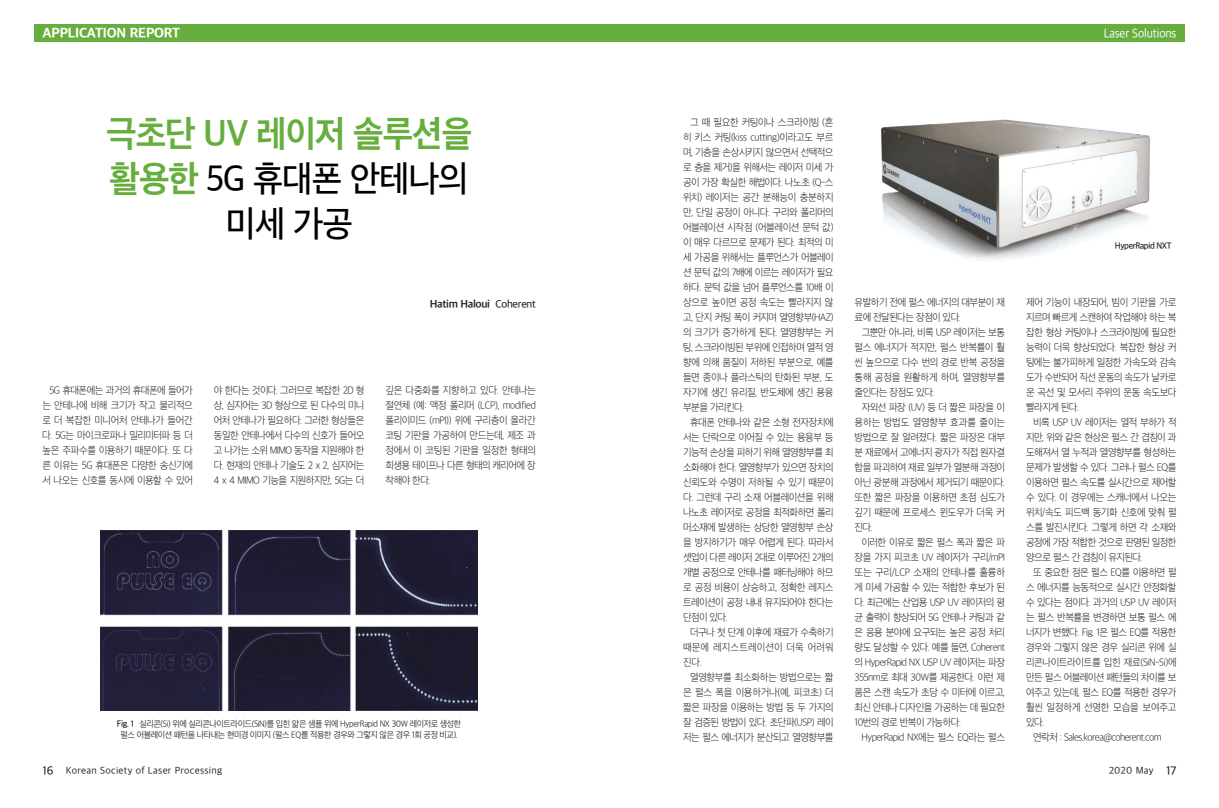
<style>
.page{position:relative;width:1219px;height:808px;background:#fff}
.page>*{position:absolute;margin:0;border:0;box-sizing:border-box;transform-origin:0 0}
.t1{font:700 37px/45px "Apple SD Gothic Neo";letter-spacing:-.025em;color:#66ae3d;text-align:center;scale:.95 1}
.t2{font:800 14px "Apple SD Gothic Neo";letter-spacing:-.01em;color:#fff}
.t3{font:13px "Apple SD Gothic Neo";letter-spacing:-.01em;color:#fff;scale:.9 1}
.t4{font:700 11px "Apple SD Gothic Neo";letter-spacing:-.03em;color:#231f20}
.t5{font:200 10.5px/15px "Apple SD Gothic Neo";letter-spacing:-.045em;color:#231f20;text-align:justify;scale:.95 1}
.t6{font:10px "Apple SD Gothic Neo";letter-spacing:.03em;color:#231f20}
.t7{font:300 9px/11px "Apple SD Gothic Neo";letter-spacing:-.045em;color:#231f20;text-align:center;scale:.95 1}
.t8{font:600 9px "Apple SD Gothic Neo";letter-spacing:-.04em;color:#231f20;scale:.95 1}
.s1{font-weight:500;color:#000}
.s2{font-weight:500}
.s3{font-weight:600}
.s4{font-weight:500;font-size:12px}
</style>
<div class="page">
<img style="left:101px;top:530px;width:376px;height:181px">
<img style="left:881px;top:119px;width:269px;height:142px">
<div style="left:609px;top:24px;width:576px;height:17px;background:#66ae3d"></div>
<div style="left:34px;top:24px;width:575px;height:17px;background:#66ae3d"></div>
<h2 class="t2" style="left:43px;top:26px;width:139px">APPLICATION REPORT</h2>
<p class="t3" style="left:1104px;top:26px;width:82px">Laser Solutions</p>
<h1 class="t1" style="left:106px;top:114px;width:387px">극초단 UV 레이저 솔루션을 활용한 <span class="s1">5G 휴대폰 안테나의 미세 가공</span></h1>
<p class="t4" style="left:430px;top:298px;width:108px">Hatim Haloui <span class="s2">Coherent</span></p>
<p class="t5" style="left:42px;top:383px;width:160px;text-indent:7px">5G 휴대폰에는 과거의 휴대폰에 들어가 는 안테나에 비해 크기가 작고 물리적으 로 더 복잡한 미니어처 안테나가 들어간 다. 5G는 마이크로파나 밀리미터파 등 더 높은 주파수를 이용하기 때문이다. 또 다 른 이유는 5G 휴대폰은 다양한 송신기에 서 나오는 신호를 동시에 이용할 수 있어</p>
<p class="t5" style="left:214px;top:383px;width:160px">야 한다는 것이다. 그러므로 복잡한 2D 형 상, 심지어는 3D 형상으로 된 다수의 미니 어처 안테나가 필요하다. 그러한 형상들은 동일한 안테나에서 다수의 신호가 들어오 고 나가는 소위 MIMO 동작을 지원해야 한 다. 현재의 안테나 기술도 2 x 2, 심지어는 4 x 4 MIMO 기능을 지원하지만, 5G는 더</p>
<p class="t5" style="left:385px;top:383px;width:160px">깊은 다중화를 지향하고 있다. 안테나는 절연체 (예: 액정 폴리머 (LCP), modified 폴리이미드 (mPI)) 위에 구리층이 올라간 코팅 기판을 가공하여 만드는데, 제조 과 정에서 이 코팅된 기판을 일정한 형태의 희생용 테이프나 다른 형태의 캐리어에 장 착해야 한다.</p>
<p class="t7" style="left:117px;top:719px;width:364px"><span class="s3">Fig. 1</span> 실리콘(Si) 위에 실리콘나이트라이드(SiN)를 입힌 얇은 샘플 위에 HyperRapid NX 30W 레이저로 생성한 펄스 어블레이션 패턴을 나타내는 현미경 이미지 (펄스 EQ를 적용한 경우와 그렇지 않은 경우 1회 공정 비교).</p>
<p class="t5" style="left:683px;top:115px;width:160px;text-indent:7px">그 때 필요한 커팅이나 스크라이빙 (흔 히 키스 커팅(kiss cutting)이라고도 부르 며, 기층을 손상시키지 않으면서 선택적으 로 층을 제거)을 위해서는 레이저 미세 가 공이 가장 확실한 해법이다. 나노초 (Q-스 위치) 레이저는 공간 분해능이 충분하지 만, 단일 공정이 아니다. 구리와 폴리머의 어블레이션 시작점 (어블레이션 문턱 값) 이 매우 다르므로 문제가 된다. 최적의 미 세 가공을 위해서는 플루언스가 어블레이 션 문턱 값의 7배에 이르는 레이저가 필요 하다. 문턱 값을 넘어 플루언스를 10배 이 상으로 높이면 공정 속도는 빨라지지 않 고, 단지 커팅 폭이 커지며 열영향부(HAZ) 의 크기가 증가하게 된다. 열영향부는 커 팅, 스크라이빙된 부위에 인접하며 열적 영 향에 의해 품질이 저하된 부분으로, 예를 들면 종이나 플라스틱의 탄화된 부분, 도 자기에 생긴 유리질, 반도체에 생긴 용융 부분을 가리킨다.</p>
<p class="t5" style="left:683px;top:415px;width:160px;text-indent:7px">휴대폰 안테나와 같은 소형 전자장치에 서는 단락으로 이어질 수 있는 용융부 등 기능적 손상을 피하기 위해 열영향부를 최 소화해야 한다. 열영향부가 있으면 장치의 신뢰도와 수명이 저하될 수 있기 때문이 다. 그런데 구리 소재 어블레이션을 위해 나노초 레이저로 공정을 최적화하면 폴리 머소재에 발생하는 상당한 열영향부 손상 을 방지하기가 매우 어렵게 된다. 따라서 셋업이 다른 레이저 2대로 이루어진 2개의 개별 공정으로 안테나를 패터닝해야 하므 로 공정 비용이 상승하고, 정확한 레지스 트레이션이 공정 내내 유지되어야 한다는 단점이 있다.</p>
<p class="t5" style="left:683px;top:625px;width:160px;text-indent:7px">더구나 첫 단계 이후에 재료가 수축하기 때문에 레지스트레이션이 더욱 어려워 진다.</p>
<p class="t5" style="left:683px;top:670px;width:160px;text-indent:7px">열영향부를 최소화하는 방법으로는 짧 은 펄스 폭을 이용하거나(예, 피코초) 더 짧은 파장을 이용하는 방법 등 두 가지의 잘 검증된 방법이 있다. 초단파(USP) 레이 저는 펄스 에너지가 분산되고 열영향부를</p>
<p class="t5" style="left:855px;top:295px;width:160px">유발하기 전에 펄스 에너지의 대부분이 재 료에 전달된다는 장점이 있다.</p>
<p class="t5" style="left:855px;top:325px;width:160px;text-indent:7px">그뿐만 아니라, 비록 USP 레이저는 보통 펄스 에너지가 적지만, 펄스 반복률이 훨 씬 높으므로 다수 번의 경로 반복 공정을 통해 공정을 원활하게 하며, 열영향부를 줄인다는 장점도 있다.</p>
<p class="t5" style="left:854px;top:400px;width:160px;text-indent:7px">자외선 파장 (UV) 등 더 짧은 파장을 이 용하는 방법도 열영향부 효과를 줄이는 방법으로 잘 알려졌다. 짧은 파장은 대부 분 재료에서 고에너지 광자가 직접 원자결 합을 파괴하여 재료 일부가 열분해 과정이 아닌 광분해 과정에서 제거되기 때문이다. 또한 짧은 파장을 이용하면 초점 심도가 깊기 때문에 프로세스 윈도우가 더욱 커 진다.</p>
<p class="t5" style="left:854px;top:535px;width:160px;text-indent:7px">이러한 이유로 짧은 펄스 폭과 짧은 파 장을 가지 피코초 UV 레이저가 구리/mPI 또는 구리/LCP 소재의 안테나를 훌륭하 게 미세 가공할 수 있는 적합한 후보가 된 다. 최근에는 산업용 USP UV 레이저의 평 균 출력이 향상되어 5G 안테나 커팅과 같 은 응용 분야에 요구되는 높은 공정 처리 량도 달성할 수 있다. 예를 들면, Coherent 의 HyperRapid NX USP UV 레이저는 파장 355nm로 최대 30W를 제공한다. 이런 제 품은 스캔 속도가 초당 수 미터에 이르고, 최신 안테나 디자인을 가공하는 데 필요한 10번의 경로 반복이 가능하다.</p>
<p class="t5" style="left:862px;top:730px;width:153px">HyperRapid NX에는 펄스 EQ라는 펄스</p>
<p class="t8" style="left:1115px;top:241px;width:61px">HyperRapid NXT</p>
<p class="t5" style="left:1026px;top:295px;width:160px">제어 기능이 내장되어, 빔이 기판을 가로 지르며 빠르게 스캔하여 작업해야 하는 복 잡한 형상 커팅이나 스크라이빙에 필요한 능력이 더욱 향상되었다. 복잡한 형상 커 팅에는 불가피하게 일정한 가속도와 감속 도가 수반되어 직선 운동의 속도가 날카로 운 곡선 및 모서리 주위의 운동 속도보다 빨라지게 된다.</p>
<p class="t5" style="left:1026px;top:415px;width:160px;text-indent:7px">비록 USP UV 레이저는 열적 부하가 적 지만, 위와 같은 현상은 펄스 간 겹침이 과 도해져서 열 누적과 열영향부를 형성하는 문제가 발생할 수 있다. 그러나 펄스 EQ를 이용하면 펄스 속도를 실시간으로 제어할 수 있다. 이 경우에는 스캐너에서 나오는 위치/속도 피드백 동기화 신호에 맞춰 펄 스를 발진시킨다. 그렇게 하면 각 소재와 공정에 가장 적합한 것으로 판명된 일정한 양으로 펄스 간 겹침이 유지된다.</p>
<p class="t5" style="left:1026px;top:565px;width:160px;text-indent:7px">또 중요한 점은 펄스 EQ를 이용하면 펄 스 에너지를 능동적으로 실시간 안정화할 수 있다는 점이다. 과거의 USP UV 레이저 는 펄스 반복률을 변경하면 보통 펄스 에 너지가 변했다. Fig. 1은 펄스 EQ를 적용한 경우와 그렇지 않은 경우 실리콘 위에 실 리콘나이트라이트를 입힌 재료(SiN-Si)에 만든 펄스 어블레이션 패턴들의 차이를 보 여주고 있는데, 펄스 EQ를 적용한 경우가 훨씬 일정하게 선명한 모습을 보여주고 있다.</p>
<p class="t5" style="left:1033px;top:730px;width:137px">연락처 : Sales.korea@coherent.com</p>
<p class="t6" style="left:43px;top:765px;width:181px"><span class="s4">16</span> Korean Society of Laser Processing</p>
<p class="t6" style="left:1109px;top:765px;width:69px">2020 May <span class="s4">17</span></p>
</div>
